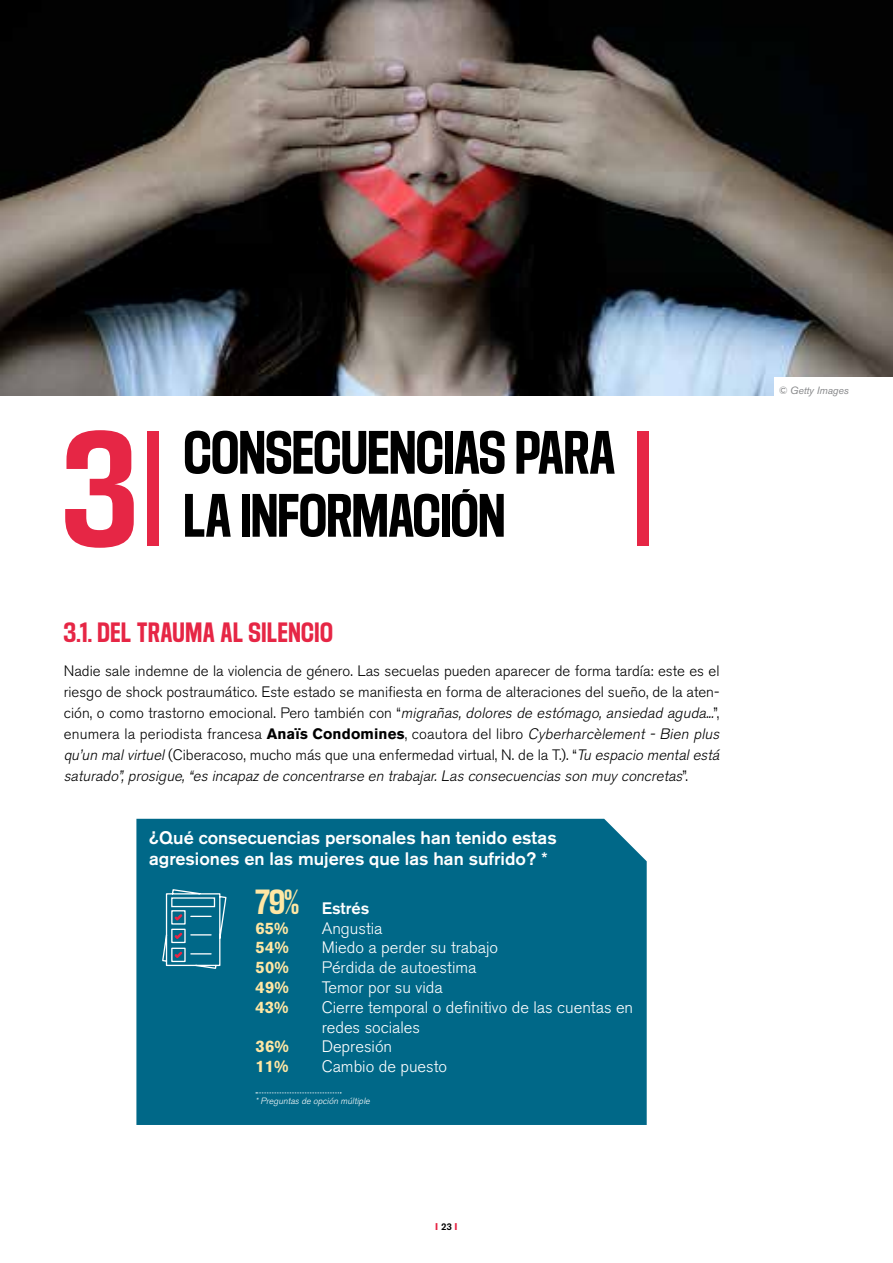
<style>
.page{position:relative;width:893px;height:1263px;background:#fff}
.page>*{position:absolute;margin:0;border:0;box-sizing:border-box;transform-origin:0 0}
.t1{font:700 semi-condensed 142.5px "Media Sans";color:#e62645}
.t2{font:700 semi-condensed 52.5px "Media Sans";letter-spacing:.02em;color:#000}
.t3{font:700 semi-condensed 24px "Media Sans";letter-spacing:.05em;color:#e62645}
.t4{font:500 18px/21px "Akzidenz Grotesk BE";color:#fff}
.t5{font:300 16.5px/19.8px "Akzidenz Grotesk BE";color:#fff}
.t6{font:700 16.5px "Akzidenz Grotesk BE";letter-spacing:.02em;color:#ffe7a4}
.t7{font:500 16.5px/19.8px "Akzidenz Grotesk BE";color:#fff}
.t8{font:300 15px/21px "Akzidenz Grotesk BE";color:#000}
.t9{font:italic 10.5px "Akzidenz Grotesk BE";letter-spacing:-.01em;color:#87888a}
.t10{font:700 9.75px "Akzidenz Grotesk BE";color:#e62645}
.t11{font:italic 300 9px "Akzidenz Grotesk BE";color:#fff}
.s1{font-style:italic}
.s2{font-weight:700}
.s3{font-family:"Media Sans";font-weight:700;font-stretch:semi-condensed;font-size:30px;color:#ffe7a4}
.s4{font-weight:700;color:#ffe7a4}
.s5{font-weight:500;color:#000}
</style>
<div class="page">
<div style="left:147px;top:431px;width:12px;height:115px;background:#e62645"></div>
<div style="left:637px;top:431px;width:12px;height:115px;background:#e62645"></div>
<div style="left:136px;top:819px;width:511px;height:306px;background:#006888"></div>
<svg style="left:256px;top:1092px;width:85px;height:1px"></svg>
<svg style="left:161px;top:888px;width:66px;height:82px;background:#2d809a"></svg>
<img style="left:0;top:0;width:893px;height:395px">
<div style="left:774px;top:377px;width:119px;height:32px;background:#fff"></div>
<h1 class="t1" style="left:64px;top:406px;width:73px">3</h1>
<h2 class="t2" style="left:184px;top:422px;width:432px">CONSECUENCIAS PARA</h2>
<h2 class="t2" style="left:184px;top:485px;width:322px">LA INFORMACIÓN</h2>
<h3 class="t3" style="left:64px;top:618px;width:270px">3.1. DEL TRAUMA AL SILENCIO</h3>
<p class="t8" style="left:64px;top:660px;width:661px">Nadie sale indemne de la violencia de género. Las secuelas pueden aparecer de forma tardía: este es el riesgo de shock postraumático. Este estado se manifiesta en forma de alteraciones del sueño, de la aten&shy;ción, o como trastorno emocional. Pero también con “<span class="s1">migrañas, dolores de estómago, ansiedad aguda...</span>”, enumera la periodista francesa <span class="s2">Anaïs Condomines</span>, coautora del libro <span class="s1">Cyberharcèlement - Bien plus qu’un malvirtuel</span>(Ciberacoso, mucho más que una enfermedad virtual, N. de la T.). “<span class="s1">Tu espacio mentalestá saturado”,prosigue,“es incapazde concentrarse en trabajar. Las consecuencias son muy concretas</span>”.</p>
<p class="t4" style="left:149px;top:827px;width:409px">¿Qué consecuencias personales han tenido estas agresiones en las mujeres que las han sufrido? *</p>
<p class="t7" style="left:255px;top:898px;width:115px"><span class="s3">79%</span> Estrés<br><span class="s4">65%</span></p>
<p class="t5" style="left:322px;top:918px;width:62px">Angustia</p>
<p class="t6" style="left:255px;top:938px;width:35px">54%</p>
<p class="t5" style="left:322px;top:938px;width:178px">Miedo a perder su trabajo</p>
<p class="t6" style="left:255px;top:958px;width:35px">50%</p>
<p class="t5" style="left:322px;top:958px;width:156px">Pérdida de autoestima</p>
<p class="t6" style="left:255px;top:978px;width:35px">49%</p>
<p class="t5" style="left:322px;top:978px;width:123px">Temor por su vida</p>
<p class="t6" style="left:255px;top:997px;width:34px">43%</p>
<p class="t5" style="left:322px;top:997px;width:313px">Cierre temporal o definitivo de las cuentas en redes sociales</p>
<p class="t6" style="left:255px;top:1037px;width:35px">36%</p>
<p class="t5" style="left:322px;top:1037px;width:72px">Depresión</p>
<p class="t6" style="left:255px;top:1057px;width:34px">11%</p>
<p class="t5" style="left:322px;top:1057px;width:127px">Cambio de puesto</p>
<p class="t11" style="left:255px;top:1096px;width:118px">*Preguntas de opción múltiple</p>
<p class="t10" style="left:435px;top:1221px;width:24px">I <span class="s5">23</span> I</p>
<p class="t9" style="left:778px;top:384px;width:72px">© Getty Images</p>
</div>
